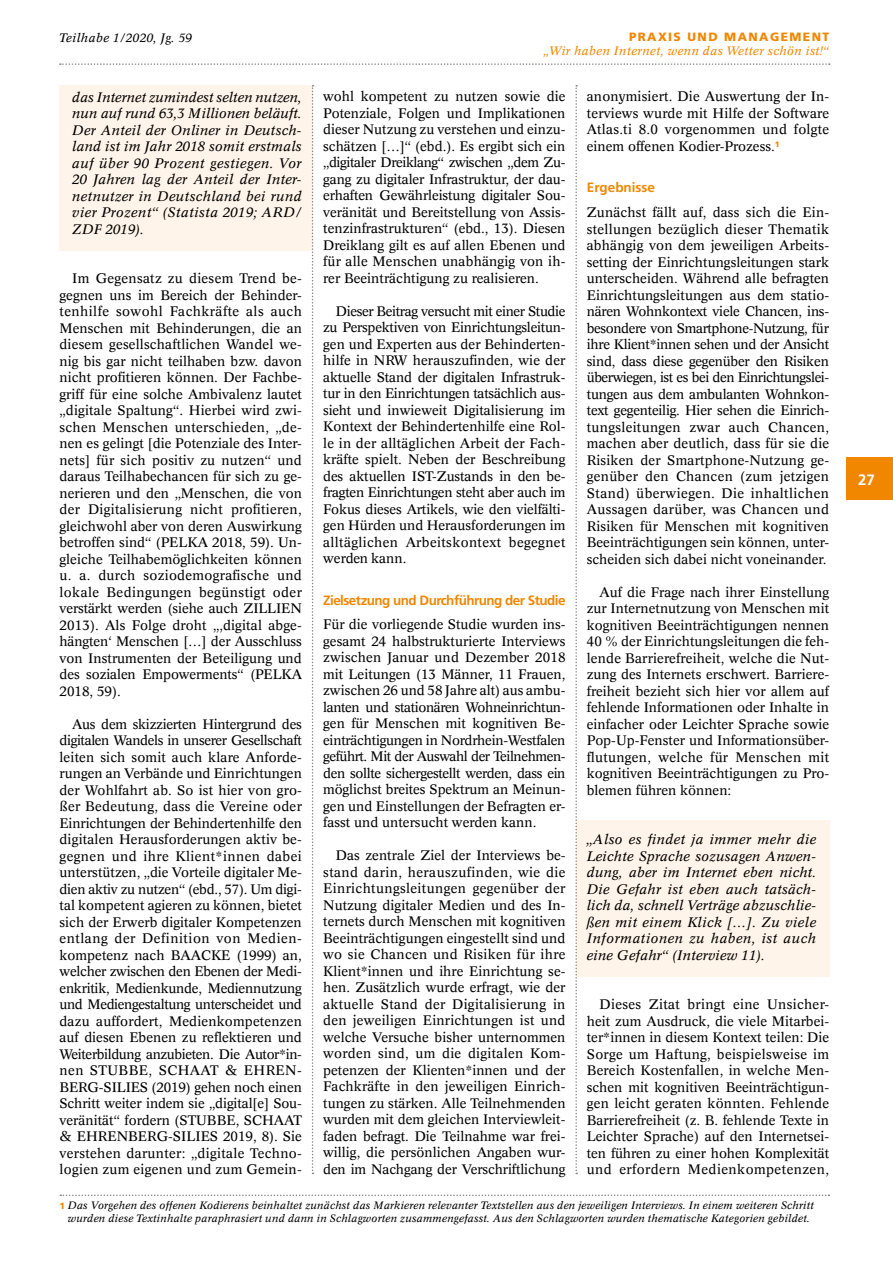
<style>
.page{position:relative;width:893px;height:1263px;background:#fff}
.page>*{position:absolute;margin:0;border:0;box-sizing:border-box;transform-origin:0 0}
.t1{font:700 15px "Frutiger";color:#fff}
.t2{font:13.5px/16.5px "Concorde";color:#000;text-align:justify}
.t3{font:italic 13.5px/16.5px "Concorde";letter-spacing:.02em;color:#000;text-align:justify}
.t4{font:700 13.5px "Frutiger";letter-spacing:-.04em;color:#f18700}
.t5{font:700 13.5px "Frutiger";color:#f18700}
.t6{font:italic 12px "Concorde";letter-spacing:.015em;color:#f18700}
.t7{font:italic 12px "Concorde";letter-spacing:.02em;color:#000}
.t8{font:900 12px "Frutiger";letter-spacing:.12em;color:#f18700}
.t9{font:italic 10.5px/12.8px "Concorde";color:#000;text-align:center}
.s1{font-family:"Frutiger";font-weight:900;font-style:normal;font-size:9px;color:#f18700}
</style>
<div class="page">
<div style="left:846px;top:458px;width:47px;height:42px;background:#f18700"></div>
<svg style="left:60px;top:63px;width:770px;height:2px"></svg>
<div style="left:60px;top:85px;width:253px;height:165px;background:#fff4e9"></div>
<div style="left:576px;top:820px;width:253px;height:156px;background:#fff4e9"></div>
<svg style="left:312px;top:85px;width:2px;height:1089px"></svg>
<svg style="left:575px;top:85px;width:2px;height:1089px"></svg>
<svg style="left:60px;top:1194px;width:769px;height:2px"></svg>
<p class="t7" style="left:60px;top:30px;width:134px">Teilhabe 1/2020, Jg. 59</p>
<p class="t8" style="left:629px;top:30px;width:202px">PRAXIS UND MANAGEMENT</p>
<p class="t6" style="left:544px;top:43px;width:287px">„Wir haben Internet, wenn das Wetter schön ist!“</p>
<p class="t3" style="left:72px;top:88px;width:231px">das Internet zumindest selten nutzen, nun auf rund 63,3 Millionen beläuft.<br>Der Anteil der Onliner in Deutsch&shy;land ist im Jahr 2018 somit erstmals auf über 90 Prozent gestiegen. Vor 20 Jahren lag der Anteil der Inter&shy;netnutzer in Deutschland bei rund vier Prozent“ (Statista 2019; ARD/ ZDF 2019).</p>
<p class="t2" style="left:60px;top:270px;width:244px;text-indent:13px">Im Gegensatz zu diesem Trend be&shy;gegnen uns im Bereich der Behinder&shy;tenhilfe sowohl Fachkräfte als auch Menschen mit Behinderungen, die an diesem gesellschaftlichen Wandel we&shy;nig bis gar nicht teilhaben bzw. davon nicht profitieren können. Der Fachbe&shy;griff für eine solche Ambivalenz lautet „digitale Spaltung“. Hierbei wird zwi&shy;schen Menschen unterschieden, „de&shy;nen es gelingt [die Potenziale des Inter&shy;nets] für sich positiv zu nutzen“ und daraus Teilhabechancen für sich zu ge&shy;nerieren und den „Menschen, die von der Digitalisierung nicht profitieren, gleichwohl aber von deren Auswirkung betroffen sind“ (PELKA 2018, 59). Un&shy;gleiche Teilhabemöglichkeiten können u. a. durch soziodemografische und lokale Bedingungen begünstigt oder verstärkt werden (siehe auch ZILLIEN 2013). Als Folge droht „‚digital abge&shy;hängten‘ Menschen […] der Ausschluss von Instrumenten der Beteiligung und des sozialen Empowerments“ (PELKA 2018, 59).</p>
<p class="t2" style="left:60px;top:715px;width:244px;text-indent:13px">Aus dem skizzierten Hintergrund des digitalen Wandels in unserer Gesellschaft leiten sich somit auch klare Anforde&shy;rungen an Verbände und Einrichtungen der Wohlfahrt ab. So ist hier von gro&shy;ßer Bedeutung, dass die Vereine oder Einrichtungen der Behindertenhilfe den digitalen Herausforderungen aktiv be&shy;gegnen und ihre Klient*innen dabei unterstützen, „die Vorteile digitaler Me&shy;dien aktiv zu nutzen“ (ebd., 57). Um digi&shy;tal kompetent agieren zu können, bietet sich der Erwerb digitaler Kompetenzen entlang der Definition von Medien&shy;kompetenz nach BAACKE (1999) an, welcher zwischen den Ebenen der Medi&shy;enkritik, Medienkunde, Mediennutzung und Mediengestaltung unterscheidet und dazu auffordert, Medienkompetenzen auf diesen Ebenen zu reflektieren und Weiterbildung anzubieten. Die Autor*in&shy;nen STUBBE, SCHAAT &amp; EHREN-BERG-SILIES (2019) gehen noch einen Schritt weiter indem sie „digital[e] Sou&shy;veränität“ fordern (STUBBE, SCHAAT &amp; EHRENBERG-SILIES 2019, 8). Sie verstehen darunter: „digitale Techno&shy;logien zum eigenen und zum Gemein-</p>
<p class="t2" style="left:587px;top:88px;width:244px">anonymisiert. Die Auswertung der In&shy;terviews wurde mit Hilfe der Software Atlas.ti 8.0 vorgenommen und folgte einem offenen Kodier-Prozess.<sup>1</sup></p>
<p class="t5" style="left:587px;top:180px;width:70px">Ergebnisse</p>
<p class="t2" style="left:587px;top:204px;width:244px">Zunächst fällt auf, dass sich die Ein&shy;stellungen bezüglich dieser Thematik abhängig von dem jeweiligen Arbeits&shy;setting der Einrichtungsleitungen stark unterscheiden. Während alle befragten Einrichtungsleitungen aus dem statio&shy;nären Wohnkontext viele Chancen, ins&shy;besondere von Smartphone-Nutzung, für ihre Klient*innen sehen und der Ansicht sind, dass diese gegenüber den Risiken überwiegen, ist es bei den Einrichtungslei&shy;tungen aus dem ambulanten Wohnkon&shy;text gegenteilig. Hier sehen die Einrich&shy;tungsleitungen zwar auch Chancen, machen aber deutlich, dass für sie die Risiken der Smartphone-Nutzung ge&shy;genüber den Chancen (zum jetzigen Stand) überwiegen. Die inhaltlichen Aussagen darüber, was Chancen und Risiken für Menschen mit kognitiven Beeinträchtigungen sein können, unter&shy;scheiden sich dabei nicht voneinander.</p>
<p class="t2" style="left:587px;top:583px;width:244px;text-indent:13px">Auf die Frage nach ihrer Einstellung zur Internetnutzung von Menschen mit kognitiven Beeinträchtigungen nennen 40 % der Einrichtungsleitungen die feh&shy;lende Barrierefreiheit, welche die Nut&shy;zung des Internets erschwert. Barriere&shy;freiheit bezieht sich hier vor allem auf fehlende Informationen oder Inhalte in einfacher oder Leichter Sprache sowie Pop-Up-Fenster und Informationsüber&shy;flutungen, welche für Menschen mit kognitiven Beeinträchtigungen zu Pro&shy;blemen führen können:</p>
<p class="t3" style="left:587px;top:831px;width:231px">„Also es findet ja immer mehr die Leichte Sprache sozusagen Anwen&shy;dung, aber im Internet eben nicht.<br>Die Gefahr ist eben auch tatsäch&shy;lich da, schnell Verträge abzuschlie&shy;ßen mit einem Klick […]. Zu viele Informationen zu haben, ist auch eine Gefahr“ (Interview 11).</p>
<p class="t2" style="left:587px;top:996px;width:244px;text-indent:13px">Dieses Zitat bringt eine Unsicher&shy;heit zum Ausdruck, die viele Mitarbei&shy;ter*innen in diesem Kontext teilen: Die Sorge um Haftung, beispielsweise im Bereich Kostenfallen, in welche Men&shy;schen mit kognitiven Beeinträchtigun&shy;gen leicht geraten könnten. Fehlende Barrierefreiheit (z. B. fehlende Texte in Leichter Sprache) auf den Internetsei&shy;ten führen zu einer hohen Komplexität und erfordern Medienkompetenzen,</p>
<p class="t9" style="left:60px;top:1199px;width:756px"><span class="s1">1</span> Das Vorgehen des offenen Kodierens beinhaltet zunächst das Markieren relevanter Textstellen aus den jeweiligen Interviews. In einem weiteren Schritt wurden diese Textinhalte paraphrasiert und dann in Schlagworten zusammengefasst. Aus den Schlagworten wurden thematische Kategorien gebildet.</p>
<p class="t2" style="left:323px;top:88px;width:244px">wohl kompetent zu nutzen sowie die Potenziale, Folgen und Implikationen dieser Nutzung zu verstehen und einzu&shy;schätzen […]“ (ebd.). Es ergibt sich ein „digitaler Dreiklang“ zwischen „dem Zu&shy;gang zu digitaler Infrastruktur, der dau&shy;erhaften Gewährleistung digitaler Sou&shy;veränität und Bereitstellung von Assis&shy;tenzinfrastrukturen“ (ebd., 13). Diesen Dreiklang gilt es auf allen Ebenen und für alle Menschen unabhängig von ih&shy;rer Beeinträchtigung zu realisieren.</p>
<p class="t2" style="left:323px;top:303px;width:244px;text-indent:13px">Dieser Beitrag versucht mit einer Studie zu Perspektiven von Einrichtungsleitun&shy;gen und Experten aus der Behinderten&shy;hilfe in NRW herauszufinden, wie der aktuelle Stand der digitalen Infrastruk&shy;tur in den Einrichtungen tatsächlich aus&shy;sieht und inwieweit Digitalisierung im Kontext der Behindertenhilfe eine Rol&shy;le in der alltäglichen Arbeit der Fach&shy;kräfte spielt. Neben der Beschreibung des aktuellen IST-Zustands in den be&shy;fragten Einrichtungen steht aber auch im Fokus dieses Artikels, wie den vielfälti&shy;gen Hürden und Herausforderungen im alltäglichen Arbeitskontext begegnet werden kann.</p>
<p class="t4" style="left:323px;top:592px;width:244px">Zielsetzung und Durchführung der Studie</p>
<p class="t2" style="left:323px;top:616px;width:244px">Für die vorliegende Studie wurden ins&shy;gesamt 24 halbstrukturierte Interviews zwischen Januar und Dezember 2018 mit Leitungen (13 Männer, 11 Frauen, zwischen 26 und 58 Jahre alt) aus ambu&shy;lanten und stationären Wohneinrichtun&shy;gen für Menschen mit kognitiven Be&shy;einträchtigungen in Nordrhein-Westfalen geführt. Mit der Auswahl der Teilnehmen&shy;den sollte sichergestellt werden, dass ein möglichst breites Spektrum an Meinun&shy;gen und Einstellungen der Befragten er&shy;fasst und untersucht werden kann.</p>
<p class="t2" style="left:323px;top:847px;width:244px;text-indent:13px">Das zentrale Ziel der Interviews be&shy;stand darin, herauszufinden, wie die Einrichtungsleitungen gegenüber der Nutzung digitaler Medien und des In&shy;ternets durch Menschen mit kognitiven Beeinträchtigungen eingestellt sind und wo sie Chancen und Risiken für ihre Klient*innen und ihre Einrichtung se&shy;hen. Zusätzlich wurde erfragt, wie der aktuelle Stand der Digitalisierung in den jeweiligen Einrichtungen ist und welche Versuche bisher unternommen worden sind, um die digitalen Kom&shy;petenzen der Klienten*innen und der Fachkräfte in den jeweiligen Einrich&shy;tungen zu stärken. Alle Teilnehmenden wurden mit dem gleichen Interviewleit&shy;faden befragt. Die Teilnahme war frei&shy;willig, die persönlichen Angaben wur&shy;den im Nachgang der Verschriftlichung</p>
<p class="t1" style="left:858px;top:470px;width:18px">27</p>
</div>
